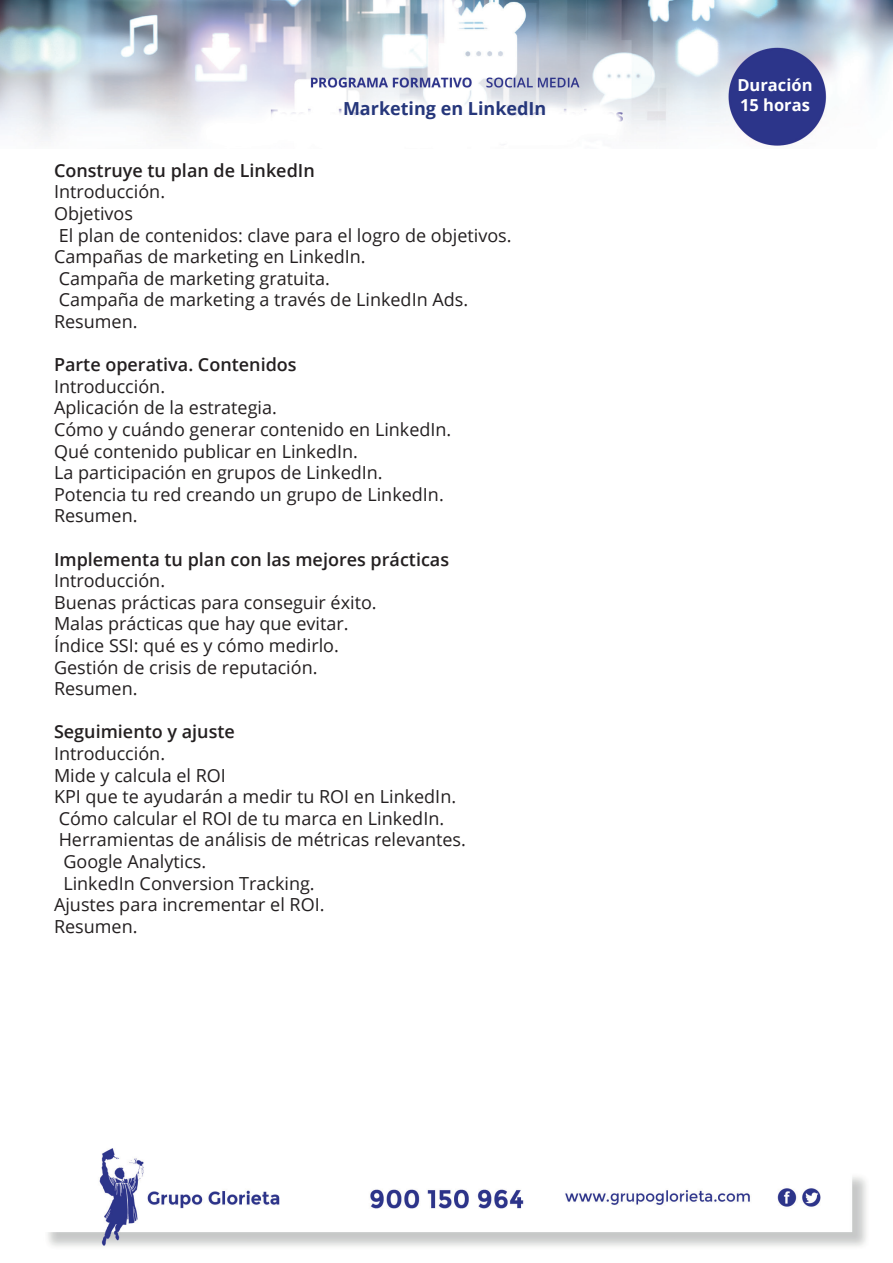
<style>
.page{position:relative;width:893px;height:1263px;background:#fff}
.page>*{position:absolute;margin:0;border:0;box-sizing:border-box;transform-origin:0 0}
.t1{font:18px/21.6px "Open Sans";color:#231f20}
.t2{font:600 18px "Open Sans";color:#231f20}
.t3{font:700 18px "Open Sans";color:#26377b}
.t4{font:700 16.5px/19.8px "Open Sans";color:#fff}
</style>
<div class="page">
<img style="left:48px;top:1148px;width:819px;height:99px">
<img style="left:0;top:0;width:893px;height:146px">
<p class="t3" style="left:343px;top:96px;width:205px">Marketing en LinkedIn</p>
<p class="t2" style="left:54px;top:158px;width:262px">Construye tu plan de LinkedIn</p>
<p class="t1" style="left:54px;top:181px;width:459px">Introducción.<br>Objetivos<br>El plan de contenidos: clave para el logro de objetivos.<br>Campañas de marketing en LinkedIn.<br>Campaña de marketing gratuita.<br>Campaña de marketing a través de LinkedIn Ads.<br>Resumen.</p>
<p class="t2" style="left:54px;top:352px;width:244px">Parte operativa. Contenidos</p>
<p class="t1" style="left:54px;top:375px;width:399px">Introducción.<br>Aplicación de la estrategia.<br>Cómo y cuándo generar contenido en LinkedIn.<br>Qué contenido publicar en LinkedIn.<br>La participación en grupos de LinkedIn.<br>Potencia tu red creando un grupo de LinkedIn.<br>Resumen.</p>
<p class="t2" style="left:54px;top:547px;width:397px">Implementa tu plan con las mejores prácticas</p>
<p class="t1" style="left:54px;top:569px;width:324px">Introducción.<br>Buenas prácticas para conseguir éxito.<br>Malas prácticas que hay que evitar.<br>Índice SSI: qué es y cómo medirlo.<br>Gestión de crisis de reputación.<br>Resumen.</p>
<p class="t2" style="left:54px;top:719px;width:182px">Seguimiento y ajuste</p>
<p class="t1" style="left:54px;top:742px;width:113px">Introducción.</p>
<p class="t1" style="left:54px;top:764px;width:173px">Mide y calcula el ROI</p>
<p class="t1" style="left:54px;top:785px;width:404px">KPI que te ayudarán a medir tu ROI en LinkedIn.</p>
<p class="t1" style="left:59px;top:807px;width:387px">Cómo calcular el ROI de tu marca en LinkedIn.</p>
<p class="t1" style="left:59px;top:829px;width:409px">Herramientas de análisis de métricas relevantes.</p>
<p class="t1" style="left:63px;top:850px;width:144px">Google Analytics.</p>
<p class="t1" style="left:63px;top:872px;width:253px">LinkedIn Conversion Tracking.</p>
<p class="t1" style="left:54px;top:893px;width:272px">Ajustes para incrementar el ROI.</p>
<p class="t1" style="left:54px;top:915px;width:85px">Resumen.</p>
<p class="t4" style="left:737px;top:75px;width:77px">Duración<br>15 horas</p>
</div>
